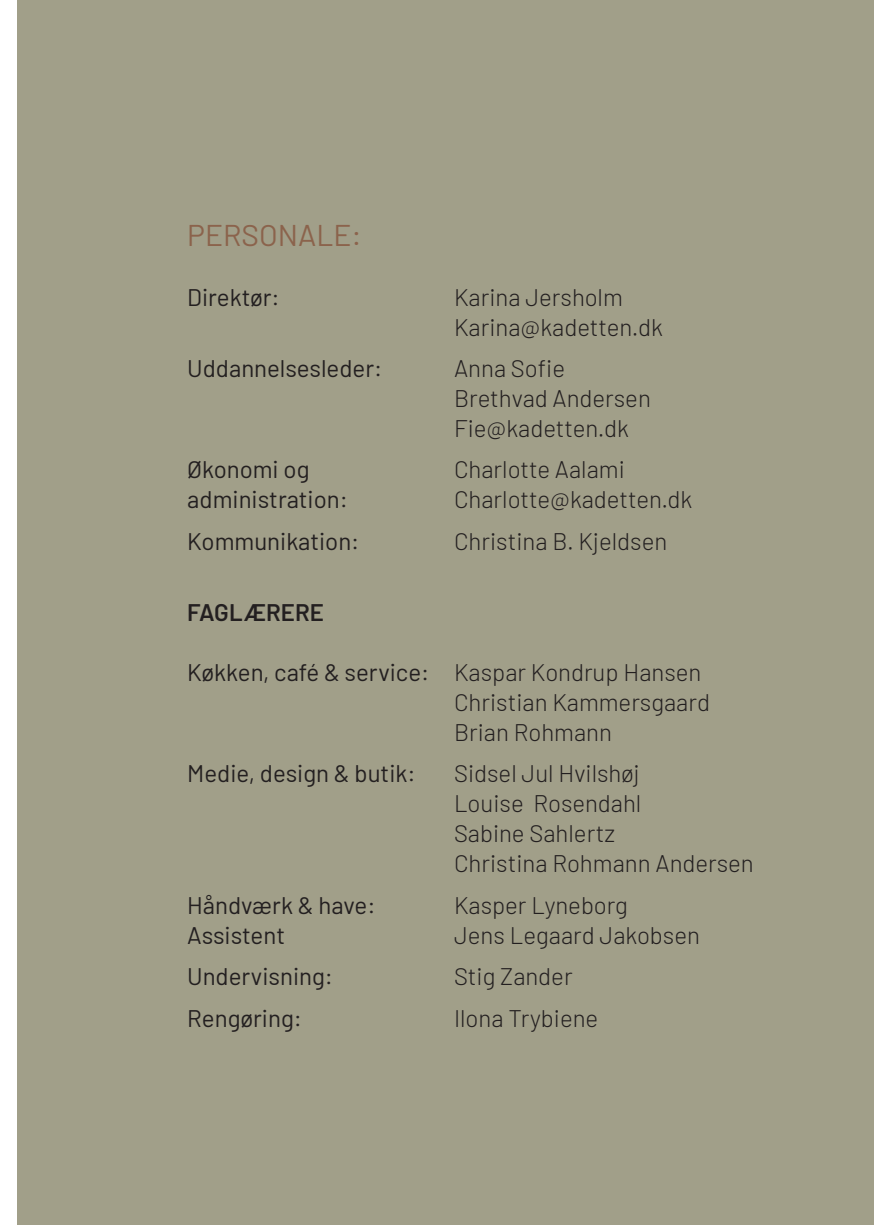
<style>
.page{position:relative;width:874px;height:1225px;background:#fff}
.page>*{position:absolute;margin:0;border:0;box-sizing:border-box;transform-origin:0 0}
.Brød{font:30px "Barlow";color:#8b634c}
.Brød-2{font:300 24px/30px "Barlow";color:#231f20}
.Brød-3{font:24px "Barlow";color:#231f20}
.Brød-4{font:600 24px "Barlow";color:#231f20}
.s1{font-weight:300}
</style>
<div class="page">
<div style="left:17px;top:0;width:856px;height:1225px;background:#a19f89"></div>
<p class="Brød" style="left:187px;top:213px;width:176px">PERSONALE:</p>
<p class="Brød-3" style="left:187px;top:279px;width:94px">Direktør:</p>
<p class="Brød-2" style="left:454px;top:280px;width:170px">Karina Jersholm</p>
<p class="Brød-2" style="left:454px;top:310px;width:210px">Karina@kadetten.dk</p>
<p class="Brød-3" style="left:187px;top:351px;width:196px">Uddannelsesleder:</p>
<p class="Brød-2" style="left:454px;top:351px;width:198px">Anna Sofie<br>Brethvad Andersen</p>
<p class="Brød-2" style="left:454px;top:411px;width:176px">Fie@kadetten.dk</p>
<p class="Brød-3" style="left:187px;top:452px;width:124px">Økonomi og</p>
<p class="Brød-2" style="left:454px;top:453px;width:172px">Charlotte Aalami</p>
<p class="Brød-3" style="left:187px;top:482px;width:162px">administration:</p>
<p class="Brød-2" style="left:454px;top:483px;width:240px">Charlotte@kadetten.dk</p>
<p class="Brød-3" style="left:187px;top:523px;width:173px">Kommunikation:</p>
<p class="Brød-2" style="left:454px;top:524px;width:215px">Christina B. Kjeldsen</p>
<p class="Brød-4" style="left:187px;top:595px;width:138px">FAGLÆRERE</p>
<p class="Brød-3" style="left:187px;top:655px;width:515px">Køkken, café &amp; service: <span class="s1">Kaspar Kondrup Hansen</span></p>
<p class="Brød-2" style="left:454px;top:685px;width:257px">Christian Kammersgaard</p>
<p class="Brød-2" style="left:454px;top:715px;width:159px">Brian Rohmann</p>
<p class="Brød-3" style="left:187px;top:756px;width:230px">Medie, design &amp; butik:</p>
<p class="Brød-2" style="left:454px;top:757px;width:187px">Sidsel Jul Hvilshøj</p>
<p class="Brød-2" style="left:454px;top:787px;width:189px">Louise Rosendahl</p>
<p class="Brød-2" style="left:454px;top:817px;width:162px">Sabine Sahlertz</p>
<p class="Brød-2" style="left:454px;top:847px;width:301px">Christina Rohmann Andersen</p>
<p class="Brød-3" style="left:187px;top:887px;width:190px">Håndværk &amp; have:</p>
<p class="Brød-2" style="left:454px;top:888px;width:175px">Kasper Lyneborg</p>
<p class="Brød-3" style="left:187px;top:917px;width:99px">Assistent</p>
<p class="Brød-2" style="left:454px;top:918px;width:247px">Jens Legaard Jakobsen</p>
<p class="Brød-3" style="left:187px;top:959px;width:147px">Undervisning:</p>
<p class="Brød-2" style="left:454px;top:959px;width:120px">Stig Zander</p>
<p class="Brød-3" style="left:187px;top:1000px;width:116px">Rengøring:</p>
<p class="Brød-2" style="left:454px;top:1001px;width:146px">Ilona Trybiene</p>
</div>
